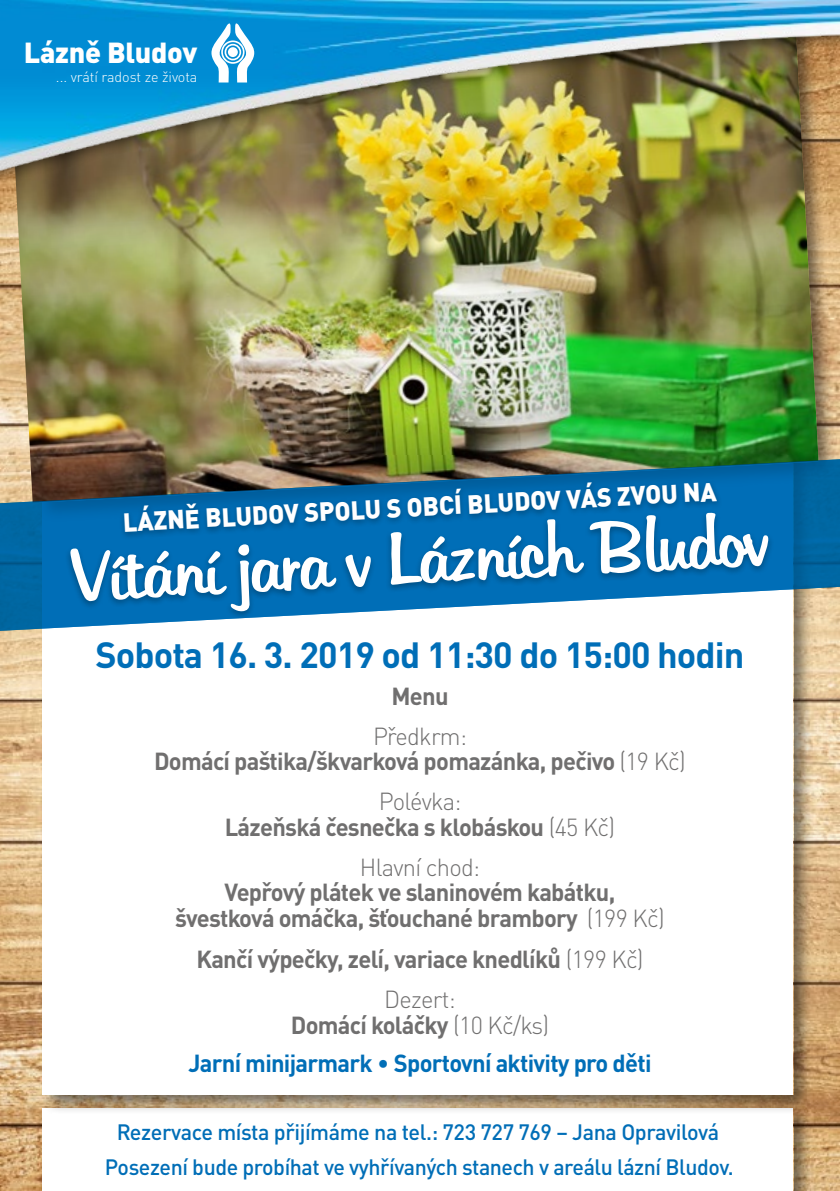
<style>
.page{position:relative;width:840px;height:1191px;background:#fff}
.page>*{position:absolute;margin:0;border:0;box-sizing:border-box;transform-origin:0 0}
.t1{font:78px "Hudson CE";color:#fff}
.t2{font:700 36px "DIN Pro";letter-spacing:-.025em;color:#006eb7}
.t3{font:900 28.6px "DIN Pro";letter-spacing:-.01em;color:#fff}
.t4{font:900 26px "DIN Pro";color:#fff;scale:.96 1}
.t5{font:700 24.4px/25.8px "DIN Pro";letter-spacing:-.03em;color:#706f6f;text-align:center}
.t6{font:700 24.4px "DIN Pro";letter-spacing:-.03em;color:#006eb7}
.t7{font:300 24.4px "DIN Pro";letter-spacing:-.03em;color:#706f6f}
.t8{font:500 22px/34.6px "DIN Pro";letter-spacing:-.02em;color:#006eb7;text-align:center}
.t9{font:300 14.4px "DIN Pro";letter-spacing:-.005em;color:#fff}
.s1{font-weight:300}
</style>
<div class="page">
<img style="left:0;top:194px;width:839px;height:997px">
<div style="left:39px;top:1104px;width:774px;height:87px;background:#000;opacity:.5"></div>
<div style="left:42px;top:1108px;width:750px;height:83px;background:#fff"></div>
<div style="left:39px;top:238px;width:774px;height:877px;background:#000;opacity:.5"></div>
<div style="left:42px;top:242px;width:750px;height:852px;background:#fff"></div>
<img style="left:8px;top:194px;width:810px;height:262px">
<img style="left:0;top:0;width:839px;height:194px">
<svg style="left:204px;top:21px;width:58px;height:61px"></svg>
<div style="left:228px;top:47px;width:10px;height:10px;background:#fff;border-radius:50%"></div>
<svg style="left:0;top:456px;width:839px;height:178px"></svg>
<div style="left:64px;top:509px;width:710px;height:111px;background:#000;opacity:.3"></div>
<div style="left:118px;top:479px;width:604px;height:61px;background:#000;opacity:.3"></div>
<p class="t3" style="left:24px;top:33px;width:175px">Lázně Bludov</p>
<p class="t9" style="left:56px;top:66px;width:143px">... vrátí radost ze života</p>
<p class="t4" style="left:122px;top:505px;width:620px;rotate:-3deg">LÁZNĚ BLUDOV SPOLU S OBCÍ BLUDOV VÁS ZVOU NA</p>
<h1 class="t1" style="left:70px;top:530px;width:696px;rotate:-3deg">Vítání jara v Lázních Bludov</h1>
<h2 class="t2" style="left:95px;top:625px;width:650px">Sobota 16. 3. 2019 od 11:30 do 15:00 hodin</h2>
<p class="t5" style="left:391px;top:680px;width:59px">Menu</p>
<p class="t5" style="left:154px;top:720px;width:533px"><span class="s1">Předkrm:<br></span>Domácí paštika/škvarková pomazánka, pečivo <span class="s1">(19 Kč)</span></p>
<p class="t5" style="left:224px;top:785px;width:392px"><span class="s1">Polévka:<br></span>Lázeňská česnečka s klobáskou <span class="s1">(45 Kč)</span></p>
<p class="t7" style="left:359px;top:848px;width:122px">Hlavní chod:</p>
<p class="t5" style="left:175px;top:876px;width:490px">Vepřový plátek ve slaninovém kabátku, švestková omáčka, šťouchané brambory <span class="s1">(199 Kč)</span></p>
<p class="t5" style="left:196px;top:936px;width:448px;line-height:39.8px">Kančí výpečky, zelí, variace knedlíků <span class="s1">(199 Kč)<br>Dezert:</span></p>
<p class="t5" style="left:291px;top:1009px;width:259px">Domácí koláčky <span class="s1">(10 Kč/ks)</span></p>
<p class="t6" style="left:188px;top:1043px;width:464px">Jarní minijarmark ∙ Sportovní aktivity pro děti</p>
<p class="t8" style="left:105px;top:1112px;width:630px">Rezervace místa přijímáme na tel.: 723 727 769 – Jana Opravilová<br>Posezení bude probíhat ve vyhřívaných stanech v areálu lázní Bludov.</p>
</div>
